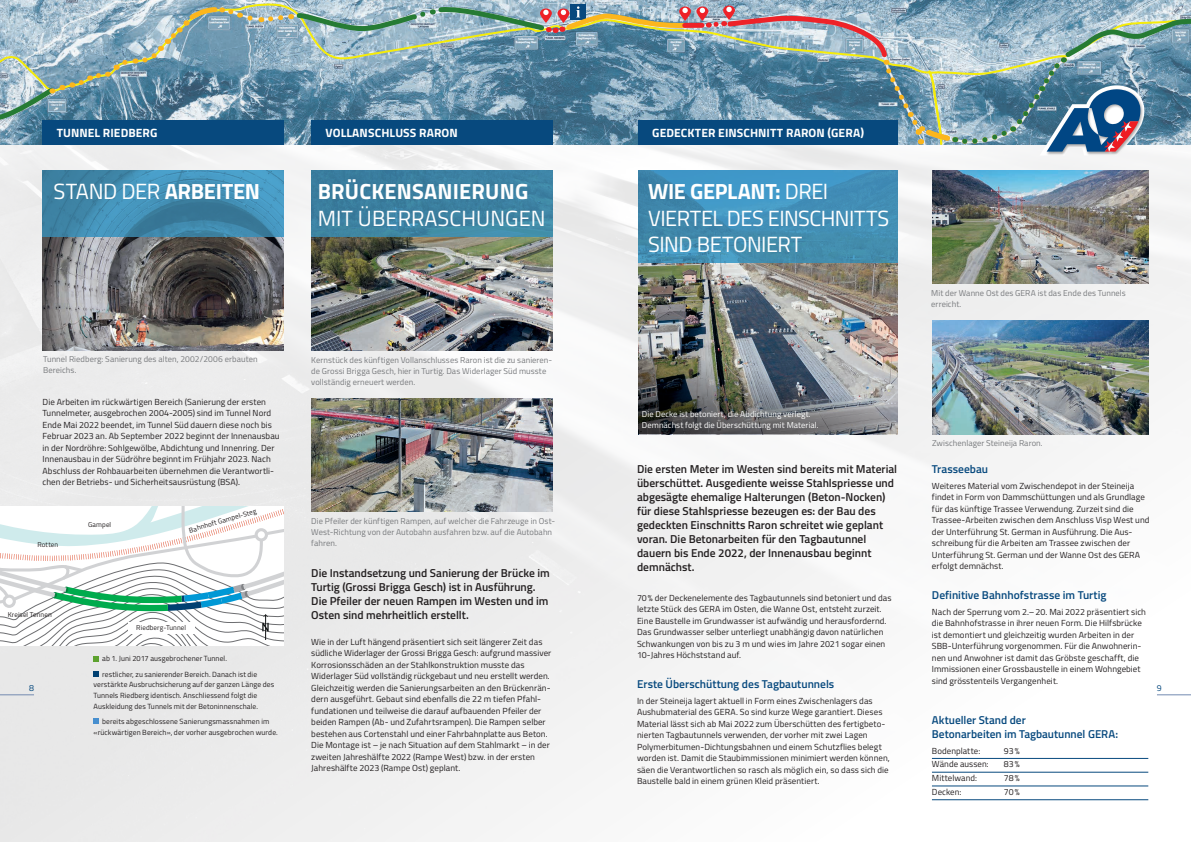
<style>
.page{position:relative;width:1191px;height:842px;background:#fff}
.page>*{position:absolute;margin:0;border:0;box-sizing:border-box;transform-origin:0 0}
.t1{font:22px/26.4px "Titillium";letter-spacing:-.015em;color:#fff}
.t2{font:22px "Titillium";letter-spacing:.005em;color:#fff}
.t3{font:700 22px "Titillium";letter-spacing:.01em;color:#fff}
.t4{font:700 12px "Titillium";letter-spacing:.01em;color:#fff}
.t5{font:600 11.5px/14px "Titillium";color:#231f20}
.t6{font:600 11.4px/14px "Titillium";color:#07497e}
.t7{font:8.8px/11.5px "Titillium";letter-spacing:.005em;color:#231f20}
.t8{font:8.8px "Titillium";color:#07497e}
.t9{font:8.5px/11px "Titillium";letter-spacing:.005em;color:#787a7d}
.t10{font:8.5px/11px "Titillium";letter-spacing:.005em;color:#fff}
.t11{font:7.5px/10.8px "Titillium";letter-spacing:.01em;color:#231f20}
.t12{font:7px "Titillium";letter-spacing:.015em;color:#231f20}
.s1{font-weight:700}
</style>
<div class="page">
<img style="left:0;top:156px;width:1191px;height:686px">
<svg style="left:0;top:2px;width:1191px;height:2px;background:#9cb8c9"></svg>
<hr style="left:0;top:694px;width:34px;height:1px;background:#738ab1">
<hr style="left:1157px;top:694px;width:34px;height:1px;background:#738ab1">
<svg style="left:0;top:4px;width:1191px;height:152px;background:#87a4b2"></svg>
<svg style="left:0;top:506px;width:283px;height:140px"></svg>
<div style="left:128px;top:622px;width:66px;height:12px;background:#fff"></div>
<img style="left:43px;top:236px;width:240px;height:114px">
<svg style="left:94px;top:656px;width:5px;height:5px"></svg>
<svg style="left:94px;top:671px;width:5px;height:5px"></svg>
<svg style="left:94px;top:719px;width:5px;height:5px"></svg>
<img style="left:311px;top:236px;width:241px;height:114px">
<img style="left:311px;top:398px;width:241px;height:113px">
<div style="left:311px;top:120px;width:241px;height:25px;background:#07497e"></div>
<div style="left:311px;top:170px;width:241px;height:66px;background:linear-gradient(to right,#3a7d9d,#3f86a6)"></div>
<div style="left:43px;top:120px;width:240px;height:25px;background:#07497e"></div>
<svg style="left:43px;top:170px;width:240px;height:66px;background:#408aae"></svg>
<img style="left:638px;top:263px;width:259px;height:63px">
<div style="left:638px;top:120px;width:259px;height:25px;background:#07497e"></div>
<svg style="left:638px;top:170px;width:259px;height:93px;background:#418fb6"></svg>
<img style="left:932px;top:321px;width:216px;height:113px">
<img style="left:932px;top:170px;width:216px;height:113px">
<hr style="left:932px;top:758px;width:216px;height:1px;background:#07497e">
<hr style="left:932px;top:772px;width:216px;height:1px;background:#07497e">
<hr style="left:932px;top:786px;width:216px;height:1px;background:#07497e">
<hr style="left:932px;top:799px;width:216px;height:1px;background:#07497e">
<img style="left:638px;top:326px;width:259px;height:108px">
<h2 class="t4" style="left:57px;top:124px;width:102px">TUNNEL RIEDBERG</h2>
<h1 class="t1" style="left:54px;top:177px;width:208px">STAND DER <span class="s1">ARBEITEN</span></h1>
<h2 class="t4" style="left:325px;top:124px;width:134px">VOLLANSCHLUSS RARON</h2>
<h1 class="t3" style="left:318px;top:175px;width:212px">BRÜCKENSANIERUNG</h1>
<h1 class="t2" style="left:318px;top:202px;width:229px">MIT ÜBERRASCHUNGEN</h1>
<h2 class="t4" style="left:652px;top:124px;width:213px">GEDECKTER EINSCHNITT RARON (GERA)</h2>
<h1 class="t1" style="left:648px;top:177px;width:243px"><span class="s1">WIE GEPLANT:</span> DREI<br>VIERTEL DES EINSCHNITTS<br>SIND BETONIERT</h1>
<p class="t9" style="left:931px;top:287px;width:196px">Mit der Wanne Ost des GERA ist das Ende des Tunnels erreicht.</p>
<p class="t9" style="left:43px;top:353px;width:216px">Tunnel Riedberg: Sanierung des alten, 2002/2006 erbauten<br>Bereichs.</p>
<p class="t7" style="left:43px;top:395px;width:238px">Die Arbeiten im rückwärtigen Bereich (Sanierung der ersten Tunnelmeter, ausgebrochen 2004-2005) sind im Tunnel Nord Ende Mai 2022 beendet, im Tunnel Süd dauern diese noch bis Februar 2023 an. Ab September 2022 beginnt der Innenausbau in der Nordröhre: Sohlgewölbe, Abdichtung und Innenring. Der Innenausbau in der Südröhre beginnt im Frühjahr 2023. Nach Abschluss der Rohbauarbeiten übernehmen die Verantwortli&shy;chen der Betriebs- und Sicherheitsausrüstung (BSA).</p>
<p class="t9" style="left:311px;top:354px;width:242px">Kernstück des künftigen Vollanschlusses Raron ist die zu sanieren&shy;de Grossi Brigga Gesch, hier in Turtig. Das Widerlager Süd musste vollständig erneuert werden.</p>
<p class="t10" style="left:642px;top:409px;width:178px">Die Decke ist betoniert, die Abdichtung verlegt.<br>Demnächst folgt die Überschüttung mit Material.</p>
<p class="t9" style="left:932px;top:437px;width:112px">Zwischenlager Steineija Raron.</p>
<p class="t5" style="left:637px;top:461px;width:262px">Die ersten Meter im Westen sind bereits mit Material überschüttet. Ausgediente weisse Stahlspriesse und abgesägte ehemalige Halterungen (Beton-Nocken) für diese Stahlspriesse bezeugen es: der Bau des gedeckten Einschnitts Raron schreitet wie geplant voran. Die Betonarbeiten für den Tagbautunnel dauern bis Ende 2022, der Innenausbau beginnt demnächst.</p>
<p class="t7" style="left:637px;top:591px;width:256px">70% der Deckenelemente des Tagbautunnels sind betoniert und das letzte Stück des GERA im Osten, die Wanne Ost, entsteht zurzeit.<br>Eine Baustelle im Grundwasser ist aufwändig und herausfordernd.<br>Das Grundwasser selber unterliegt unabhängig davon natürlichen Schwankungen von bis zu 3 m und wies im Jahre 2021 sogar einen 10-Jahres Höchststand auf.</p>
<p class="t6" style="left:637px;top:676px;width:199px">Erste Überschüttung des Tagbautunnels</p>
<p class="t7" style="left:637px;top:694px;width:254px">In der Steineija lagert aktuell in Form eines Zwischenlagers das Aushubmaterial des GERA. So sind kurze Wege garantiert. Dieses Material lässt sich ab Mai 2022 zum Überschütten des fertigbeto&shy;nierten Tagbautunnels verwenden, der vorher mit zwei Lagen Polymerbitumen-Dichtungsbahnen und einem Schutzflies belegt worden ist. Damit die Staubimmissionen minimiert werden können, säen die Verantwortlichen so rasch als möglich ein, so dass sich die Baustelle bald in einem grünen Kleid präsentiert.</p>
<p class="t6" style="left:932px;top:462px;width:58px">Trasseebau</p>
<p class="t7" style="left:932px;top:480px;width:219px">Weiteres Material vom Zwischendepot in der Steineija findet in Form von Dammschüttungen und als Grundlage für das künftige Trassee Verwendung. Zurzeit sind die Trassee-Arbeiten zwischen dem Anschluss Visp West und der Unterführung St. German in Ausführung. Die Aus&shy;schreibung für die Arbeiten am Trassee zwischen der Unterführung St. German und der Wanne Ost des GERA erfolgt demnächst.</p>
<p class="t6" style="left:932px;top:588px;width:176px">Definitive Bahnhofstrasse im Turtig</p>
<p class="t7" style="left:932px;top:606px;width:216px">Nach der Sperrung vom 2.–20. Mai 2022 präsentiert sich die Bahnhofstrasse in ihrer neuen Form. Die Hilfsbrücke ist demontiert und gleichzeitig wurden Arbeiten in der SBB-Unterführung vorgenommen. Für die Anwohnerin&shy;nen und Anwohner ist damit das Gröbste geschafft, die Immissionen einer Grossbaustelle in einem Wohngebiet sind grösstenteils Vergangenheit.</p>
<p class="t12" style="left:188px;top:526px;width:71px;rotate:-17deg">Bahnhoft Gampel-Steg</p>
<p class="t9" style="left:311px;top:515px;width:245px">Die Pfeiler der künftigen Rampen, auf welcher die Fahrzeuge in Ost-<br>West-Richtung von der Autobahn ausfahren bzw. auf die Autobahn fahren.</p>
<p class="t12" style="left:88px;top:520px;width:25px">Gampel</p>
<p class="t12" style="left:37px;top:540px;width:22px">Rotten</p>
<h3 class="t5" style="left:311px;top:566px;width:240px">Die Instandsetzung und Sanierung der Brücke im Turtig (Grossi Brigga Gesch) ist in Ausführung.<br>Die Pfeiler der neuen Rampen im Westen und im Osten sind mehrheitlich erstellt.</h3>
<p class="t7" style="left:311px;top:635px;width:241px">Wie in der Luft hängend präsentiert sich seit längerer Zeit das südliche Widerlager der Grossi Brigga Gesch: aufgrund massiver Korrosionsschäden an der Stahlkonstruktion musste das Widerlager Süd vollständig rückgebaut und neu erstellt werden.<br>Gleichzeitig werden die Sanierungsarbeiten an den Brückenrän&shy;dern ausgeführt. Gebaut sind ebenfalls die 22 m tiefen Pfahl&shy;fundationen und teilweise die darauf aufbauenden Pfeiler der beiden Rampen (Ab- und Zufahrtsrampen). Die Rampen selber bestehen aus Cortenstahl und einer Fahrbahnplatte aus Beton.<br>Die Montage ist – je nach Situation auf dem Stahlmarkt – in der zweiten Jahreshälfte 2022 (Rampe West) bzw. in der ersten Jahreshälfte 2023 (Rampe Ost) geplant.</p>
<p class="t12" style="left:8px;top:609px;width:46px">Kreisel Tennen</p>
<p class="t12" style="left:136px;top:623px;width:51px">Riedberg-Tunnel</p>
<p class="t11" style="left:102px;top:651px;width:156px;line-height:15.1px">ab 1. Juni 2017 ausgebrochener Tunnel. restlicher, zu sanierender Bereich. Danach ist die</p>
<p class="t11" style="left:94px;top:679px;width:182px">verstärkte Ausbruchsicherung auf der ganzen Länge des<br>Tunnels Riedberg identisch. Anschliessend folgt die<br>Auskleidung des Tunnels mit der Betoninnenschale.</p>
<p class="t11" style="left:94px;top:715px;width:186px;text-align:center">bereits abgeschlossene Sanierungsmassnahmen im «rückwärtigen Bereich», der vorher ausgebrochen wurde.</p>
<p class="t8" style="left:29px;top:681px;width:6px">8</p>
<p class="t8" style="left:1157px;top:681px;width:6px">9</p>
<p class="t6" style="left:932px;top:712px;width:188px">Aktueller Stand der<br>Betonarbeiten im Tagbautunnel GERA:</p>
<p class="t7" style="left:932px;top:744px;width:50px">Bodenplatte:</p>
<p class="t7" style="left:1004px;top:744px;width:17px">93%</p>
<p class="t7" style="left:932px;top:758px;width:58px">Wände aussen:</p>
<p class="t7" style="left:1004px;top:758px;width:17px">83%</p>
<p class="t7" style="left:932px;top:772px;width:47px">Mittelwand:</p>
<p class="t7" style="left:1004px;top:772px;width:17px">78%</p>
<p class="t7" style="left:932px;top:786px;width:31px">Decken:</p>
<p class="t7" style="left:1004px;top:786px;width:17px">70%</p>
</div>
